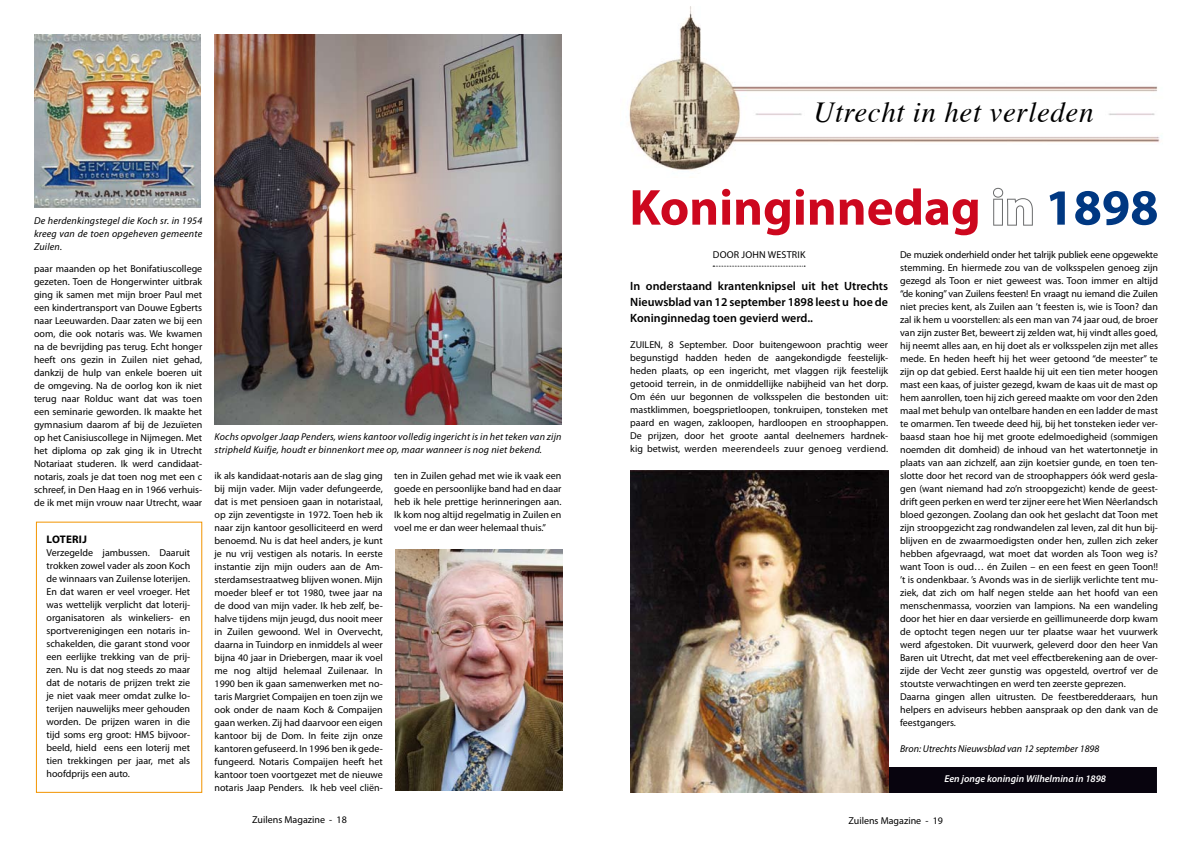
<style>
.page{position:relative;width:1191px;height:842px;background:#fff}
.page>*{position:absolute;margin:0;border:0;box-sizing:border-box;transform-origin:0 0}
.t1{font:700 51px "Myriad Pro";color:#cd071e}
.t2{font:italic 29px "Times";letter-spacing:.02em;color:#000}
.t3{font:600 12px/16px "Myriad Pro";color:#000;text-align:justify}
.t4{font:700 11px "Myriad Pro";letter-spacing:.02em;color:#000}
.t5{font:10px/13px "Myriad Pro";color:#000;text-align:justify}
.t6{font:italic 10px/13px "Myriad Pro";letter-spacing:.02em;color:#000;text-align:justify}
.t7{font:italic 10px "Myriad Pro";color:#000}
.t8{font:italic 600 10px "Myriad Pro";color:#fff}
.t9{font:10px "Myriad Pro";letter-spacing:.02em;color:#000}
.s1{color:#fff}
.s2{color:#003882}
</style>
<div class="page">
<div style="left:870px;top:767px;width:291px;height:25px;background:#08040e"></div>
<svg style="left:993px;top:187px;width:40px;height:39px"></svg>
<img style="left:630px;top:470px;width:258px;height:322px">
<svg style="left:713px;top:266px;width:92px;height:1px"></svg>
<img style="left:629px;top:6px;width:531px;height:165px">
<div style="left:1157px;top:728px;width:26px;height:93px;background:#fff"></div>
<svg style="left:34px;top:34px;width:529px;height:759px"></svg>
<div style="left:36px;top:522px;width:166px;height:271px;border:1px solid #f29400"></div>
<img style="left:34px;top:34px;width:167px;height:173px">
<img style="left:395px;top:549px;width:167px;height:242px">
<img style="left:215px;top:34px;width:346px;height:390px">
<p class="t6" style="left:34px;top:214px;width:170px">De herdenkingstegel die Koch sr. in 1954 kreeg van de toen opgeheven gemeente Zuilen.</p>
<p class="t5" style="left:34px;top:262px;width:170px">paar maanden op het Bonifatiuscollege gezeten. Toen de Hongerwinter uitbrak ging ik samen met mijn broer Paul met een kindertransport van Douwe Egberts naar Leeuwarden. Daar zaten we bij een oom, die ook notaris was. We kwamen na de bevrijding pas terug. Echt honger heeft ons gezin in Zuilen niet gehad, dankzij de hulp van enkele boeren uit de omgeving. Na de oorlog kon ik niet terug naar Rolduc want dat was toen een seminarie geworden. Ik maakte het gymnasium daarom af bij de Jezuïeten op het Canisiuscollege in Nijmegen. Met het diploma op zak ging ik in Utrecht Notariaat studeren. Ik werd candidaat&shy;notaris, zoals je dat toen nog met een c schreef, in Den Haag en in 1966 verhuis&shy;de ik met mijn vrouw naar Utrecht, waar</p>
<p class="t4" style="left:47px;top:532px;width:42px">Loterij</p>
<p class="t5" style="left:47px;top:546px;width:145px">Verzegelde jambussen. Daaruit trokken zowel vader als zoon Koch de winnaars van Zuilense loterijen.<br>En dat waren er veel vroeger. Het was wettelijk verplicht dat loterij&shy;organisatoren als winkeliers- en sportverenigingen een notaris in&shy;schakelden, die garant stond voor een eerlijke trekking van de prij&shy;zen. Nu is dat nog steeds zo maar dat de notaris de prijzen trekt zie je niet vaak meer omdat zulke lo&shy;terijen nauwelijks meer gehouden worden. De prijzen waren in die tijd soms erg groot: HMS bijvoor&shy;beeld, hield eens een loterij met tien trekkingen per jaar, met als hoofdprijs een auto.</p>
<p class="t6" style="left:214px;top:430px;width:348px">Kochs opvolger Jaap Penders, wiens kantoor volledig ingericht is in het teken van zijn stripheld Kuifje, houdt er binnenkort mee op, maar wanneer is nog niet bekend.</p>
<p class="t5" style="left:214px;top:469px;width:170px">ik als kandidaat-notaris aan de slag ging bij mijn vader. Mijn vader defungeerde, dat is met pensioen gaan in notaristaal, op zijn zeventigste in 1972. Toen heb ik naar zijn kantoor gesolliciteerd en werd benoemd. Nu is dat heel anders, je kunt je nu vrij vestigen als notaris. In eerste instantie zijn mijn ouders aan de Am&shy;sterdamsestraatweg blijven wonen. Mijn moeder bleef er tot 1980, twee jaar na de dood van mijn vader. Ik heb zelf, be&shy;halve tijdens mijn jeugd, dus nooit meer in Zuilen gewoond. Wel in Overvecht, daarna in Tuindorp en inmiddels al weer bijna 40 jaar in Driebergen, maar ik voel me nog altijd helemaal Zuilenaar. In 1990 ben ik gaan samenwerken met no&shy;taris Margriet Compaijen en toen zijn we ook onder de naam Koch &amp; Compaijen gaan werken. Zij had daarvoor een eigen kantoor bij de Dom. In feite zijn onze kantoren gefuseerd. In 1996 ben ik gede&shy;fungeerd. Notaris Compaijen heeft het kantoor toen voortgezet met de nieuwe notaris Jaap Penders. Ik heb veel cliën-</p>
<p class="t5" style="left:394px;top:469px;width:169px">ten in Zuilen gehad met wie ik vaak een goede en persoonlijke band had en daar heb ik hele prettige herinneringen aan.<br>Ik kom nog altijd regelmatig in Zuilen en voel me er dan weer helemaal thuis.”</p>
<p class="t5" style="left:252px;top:813px;width:96px">Zuilens Magazine - 18</p>
<h2 class="t2" style="left:813px;top:87px;width:281px">Utrecht in het verleden</h2>
<h1 class="t1" style="left:629px;top:174px;width:530px">Koninginnedag <span class="s1">in</span> <span class="s2">1898</span></h1>
<p class="t9" style="left:713px;top:249px;width:94px">DOOR JOHN WESTRIK</p>
<p class="t3" style="left:630px;top:278px;width:259px">In onderstaand krantenknipsel uit het Utrechts Nieuwsblad van 12 september 1898 leest u hoe de Koninginnedag toen gevierd werd..</p>
<p class="t5" style="left:630px;top:338px;width:259px">ZUILEN, 8 September. Door buitengewoon prachtig weer begunstigd hadden heden de aangekondigde feestelijk&shy;heden plaats, op een ingericht, met vlaggen rijk feestelijk getooid terrein, in de onmiddellijke nabijheid van het dorp.<br>Om één uur begonnen de volksspelen die bestonden uit: mastklimmen, boegsprietloopen, tonkruipen, tonsteken met paard en wagen, zakloopen, hardloopen en stroophappen.<br>De prijzen, door het groote aantal deelnemers hardnek&shy;kig betwist, werden meerendeels zuur genoeg verdiend.</p>
<p class="t5" style="left:900px;top:248px;width:259px;text-align:left">De muziek onderhield onder het talrijk publiek eene opgewekte stemming. En hiermede zou van de volksspelen genoeg zijn gezegd als Toon er niet geweest was. Toon immer en altijd “de koning” van Zuilens feesten! En vraagt nu iemand die Zuilen niet precies kent, als Zuilen aan ’t feesten is, wie is Toon? dan zal ik hem u voorstellen: als een man van 74 jaar oud, de broer van zijn zuster Bet, beweert zij zelden wat, hij vindt alles goed, hij neemt alles aan, en hij doet als er volksspelen zijn met alles mede. En heden heeft hij het weer getoond “de meester” te zijn op dat gebied. Eerst haalde hij uit een tien meter hoogen mast een kaas, of juister gezegd, kwam de kaas uit de mast op hem aanrollen, toen hij zich gereed maakte om voor den 2den maal met behulp van ontelbare handen en een ladder de mast te omarmen. Ten tweede deed hij, bij het tonsteken ieder ver&shy;baasd staan hoe hij met groote edelmoedigheid (sommigen noemden dit domheid) de inhoud van het watertonnetje in plaats van aan zichzelf, aan zijn koetsier gunde, en toen ten&shy;slotte door het record van de stroophappers óók werd gesla&shy;gen (want niemand had zo’n stroopgezicht) kende de geest&shy;drift geen perken en werd ter zijner eere het Wien Nêerlandsch bloed gezongen. Zoolang dan ook het geslacht dat Toon met zijn stroopgezicht zag rondwandelen zal leven, zal dit hun bij&shy;blijven en de zwaarmoedigsten onder hen, zullen zich zeker hebben afgevraagd, wat moet dat worden als Toon weg is? want Toon is oud… én Zuilen – en een feest en geen Toon!! ’t is ondenkbaar. ’s Avonds was in de sierlijk verlichte tent mu&shy;ziek, dat zich om half negen stelde aan het hoofd van een menschenmassa, voorzien van lampions. Na een wandeling door het hier en daar versierde en geïllimuneerde dorp kwam de optocht tegen negen uur ter plaatse waar het vuurwerk werd afgestoken. Dit vuurwerk, geleverd door den heer Van Baren uit Utrecht, dat met veel effectberekening aan de over&shy;zijde der Vecht zeer gunstig was opgesteld, overtrof ver de stoutste verwachtingen en werd ten zeerste geprezen.<br>Daarna gingen allen uitrusten. De feestberedderaars, hun helpers en adviseurs hebben aanspraak op den dank van de feestgangers.</p>
<p class="t7" style="left:900px;top:743px;width:201px">Bron: Utrechts Nieuwsblad van 12 september 1898</p>
<p class="t8" style="left:944px;top:772px;width:163px">Een jonge koningin Wilhelmina in 1898</p>
<p class="t5" style="left:848px;top:814px;width:96px">Zuilens Magazine - 19</p>
</div>
